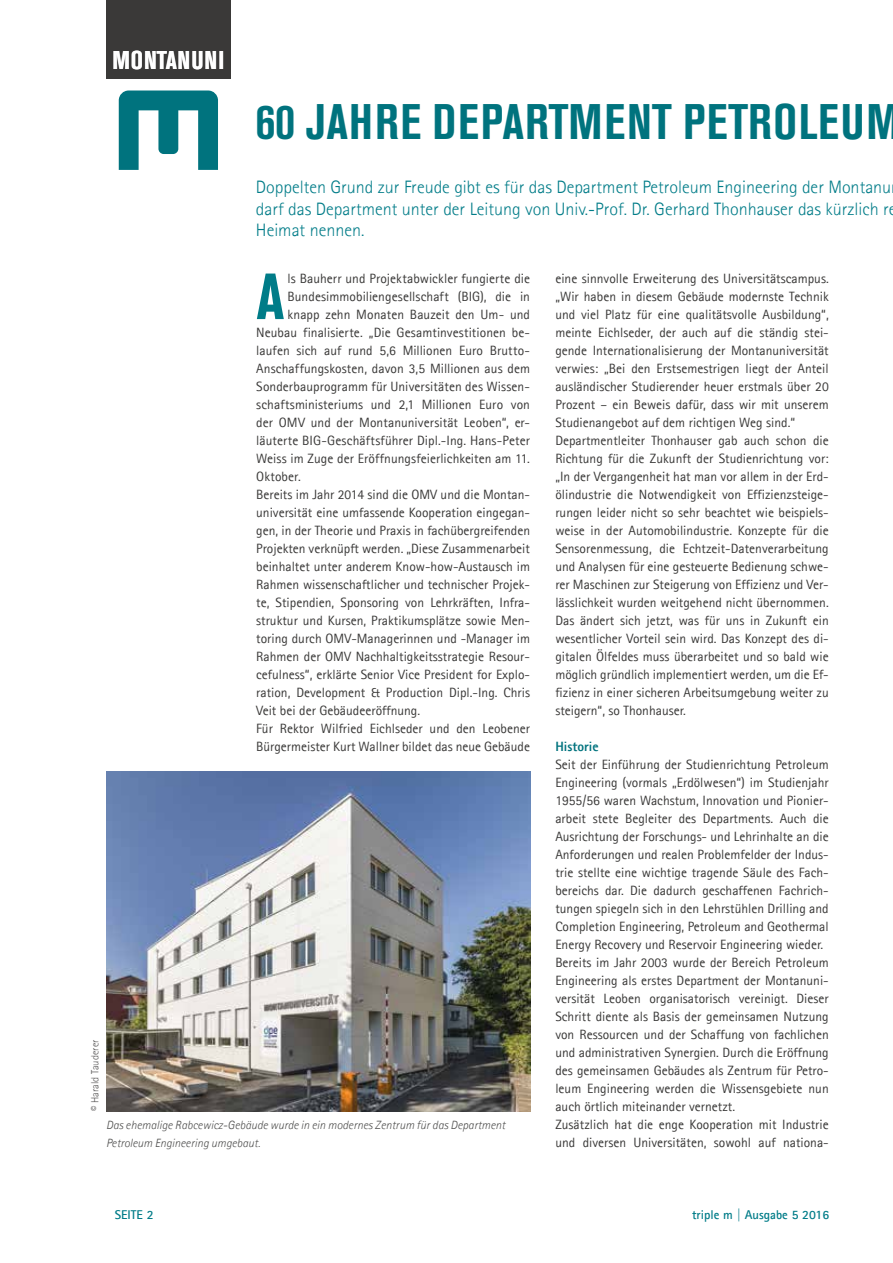
<style>
.page{position:relative;width:893px;height:1263px;background:#fff}
.page>*{position:absolute;margin:0;border:0;box-sizing:border-box;transform-origin:0 0}
.t1{font:700 condensed 64.5px "Akzidenz Grotesk BE";color:#007c88}
.t2{font:700 condensed 49.5px "Akzidenz Grotesk BE";letter-spacing:.02em;color:#00737e}
.t3{font:700 condensed 25.5px "Akzidenz Grotesk BE";letter-spacing:.035em;color:#fff}
.t4{font:300 18px/21.6px "Agfa Rotis Sans Serif";color:#007c88}
.t5{font:13.5px/18px "Agfa Rotis Sans Serif";color:#3a3938}
.t6{font:800 13.5px "Agfa Rotis Sans Serif";color:#00737e}
.t7{font:700 12.75px "Agfa Rotis Sans Serif";color:#007c88}
.t8{font:italic 300 12px/18px "Agfa Rotis Sans Serif";color:#50504f}
.t9{font:300 10.5px "Agfa Rotis Sans Serif";color:#555454}
</style>
<div class="page">
<img style="left:106px;top:771px;width:424px;height:340px">
<div style="left:106px;top:0;width:124px;height:79px;background:#3a3938"></div>
<svg style="left:118px;top:90px;width:100px;height:80px"></svg>
<h3 class="t3" style="left:112px;top:45px;width:113px">MONTANUNI</h3>
<h2 class="t2" style="left:256px;top:94px;width:646px">60 JAHRE DEPARTMENT PETROLEUM</h2>
<h3 class="t4" style="left:256px;top:176px;width:642px">Doppelten Grund zur Freude gibt es für das Department Petroleum Engineering der Montanu darf das Department unter der Leitung von Univ.-Prof. Dr. Gerhard Thonhauser das kürzlich re<br>Heimat nennen.</h3>
<h1 class="t1" style="left:256px;top:260px;width:30px">A</h1>
<p class="t5" style="left:288px;top:269px;width:244px">ls Bauherr und Projektabwickler fungierte die</p>
<p class="t5" style="left:288px;top:287px;width:244px">Bundesimmobiliengesellschaft (BIG), die in</p>
<p class="t5" style="left:288px;top:305px;width:244px">knapp zehn Monaten Bauzeit den Um- und</p>
<p class="t5" style="left:256px;top:323px;width:275px">Neubau finalisierte. „Die Gesamtinvestitionen be-</p>
<p class="t5" style="left:256px;top:341px;width:275px">laufen sich auf rund 5,6 Millionen Euro Brutto-</p>
<p class="t5" style="left:256px;top:359px;width:275px">Anschaffungskosten, davon 3,5 Millionen aus dem</p>
<p class="t5" style="left:256px;top:377px;width:275px">Sonderbauprogramm für Universitäten des Wissen-</p>
<p class="t5" style="left:256px;top:395px;width:275px">schaftsministeriums und 2,1 Millionen Euro von</p>
<p class="t5" style="left:256px;top:413px;width:275px">der OMV und der Montanuniversität Leoben“, er-</p>
<p class="t5" style="left:256px;top:431px;width:275px">läuterte BIG-Geschäftsführer Dipl.-Ing. Hans-Peter</p>
<p class="t5" style="left:256px;top:449px;width:275px">Weiss im Zuge der Eröffnungsfeierlichkeiten am 11.</p>
<p class="t5" style="left:256px;top:467px;width:46px">Oktober.</p>
<p class="t5" style="left:256px;top:485px;width:275px">Bereits im Jahr 2014 sind die OMV und die Montan-</p>
<p class="t5" style="left:256px;top:503px;width:275px">universität eine umfassende Kooperation eingegan-</p>
<p class="t5" style="left:256px;top:521px;width:275px">gen, in der Theorie und Praxis in fachübergreifenden</p>
<p class="t5" style="left:256px;top:539px;width:275px">Projekten verknüpft werden. „Diese Zusammenarbeit</p>
<p class="t5" style="left:256px;top:557px;width:275px">beinhaltet unter anderem Know-how-Austausch im</p>
<p class="t5" style="left:256px;top:575px;width:275px">Rahmen wissenschaftlicher und technischer Projek-</p>
<p class="t5" style="left:256px;top:593px;width:275px">te, Stipendien, Sponsoring von Lehrkräften, Infra-</p>
<p class="t5" style="left:256px;top:611px;width:275px">struktur und Kursen, Praktikumsplätze sowie Men-</p>
<p class="t5" style="left:256px;top:629px;width:275px">toring durch OMV-Managerinnen und -Manager im</p>
<p class="t5" style="left:256px;top:647px;width:275px">Rahmen der OMV Nachhaltigkeitsstrategie Resour-</p>
<p class="t5" style="left:256px;top:665px;width:275px">cefulness“, erklärte Senior Vice President for Explo-</p>
<p class="t5" style="left:256px;top:683px;width:275px">ration, Development &amp; Production Dipl.-Ing. Chris</p>
<p class="t5" style="left:256px;top:701px;width:165px">Veit bei der Gebäudeeröffnung.</p>
<p class="t5" style="left:256px;top:719px;width:275px">Für Rektor Wilfried Eichlseder und den Leobener</p>
<p class="t5" style="left:256px;top:737px;width:275px">Bürgermeister Kurt Wallner bildet das neue Gebäude</p>
<p class="t9" style="left:89px;top:1111px;width:73px;rotate:-90deg">© Harald Tauderer</p>
<p class="t8" style="left:106px;top:1116px;width:401px">Das ehemalige Rabcewicz-Gebäude wurde in ein modernes Zentrum für das Department<br>Petroleum Engineering umgebaut.</p>
<p class="t5" style="left:555px;top:269px;width:275px">eine sinnvolle Erweiterung des Universitätscampus. „Wir haben in diesem Gebäude modernste Technik und viel Platz für eine qualitätsvolle Ausbildung“, meinte Eichlseder, der auch auf die ständig stei&shy;gende Internationalisierung der Montanuniversität verwies: „Bei den Erstsemestrigen liegt der Anteil ausländischer Studierender heuer erstmals über 20<br>Prozent – ein Beweis dafür, dass wir mit unserem Studienangebot auf dem richtigen Weg sind.“ Departmentleiter Thonhauser gab auch schon die Richtung für die Zukunft der Studienrichtung vor: „In der Vergangenheit hat man vor allem in der Erd&shy;ölindustrie die Notwendigkeit von Effizienzsteige&shy;rungen leider nicht so sehr beachtet wie beispiels&shy;weise in der Automobilindustrie. Konzepte für die Sensorenmessung, die Echtzeit-Datenverarbeitung und Analysen für eine gesteuerte Bedienung schwe&shy;rer Maschinen zur Steigerung von Effizienz und Ver&shy;lässlichkeit wurden weitgehend nicht übernommen.<br>Das ändert sich jetzt, was für uns in Zukunft ein wesentlicher Vorteil sein wird. Das Konzept des di&shy;gitalen Ölfeldes muss überarbeitet und so bald wie möglich gründlich implementiert werden, um die Ef&shy;fizienz in einer sicheren Arbeitsumgebung weiter zu steigern“, so Thonhauser.</p>
<p class="t6" style="left:555px;top:738px;width:45px">Historie</p>
<p class="t5" style="left:555px;top:755px;width:275px">Seit der Einführung der Studienrichtung Petroleum Engineering (vormals „Erdölwesen“) im Studienjahr 1955/56 waren Wachstum, Innovation und Pionier&shy;arbeit stete Begleiter des Departments. Auch die Ausrichtung der Forschungs- und Lehrinhalte an die Anforderungen und realen Problemfelder der Indus&shy;trie stellte eine wichtige tragende Säule des Fach&shy;bereichs dar. Die dadurch geschaffenen Fachrich&shy;tungen spiegeln sich in den Lehrstühlen Drilling and Completion Engineering, Petroleum and Geothermal Energy Recovery und Reservoir Engineering wieder.<br>Bereits im Jahr 2003 wurde der Bereich Petroleum Engineering als erstes Department der Montanuni&shy;versität Leoben organisatorisch vereinigt. Dieser Schritt diente als Basis der gemeinsamen Nutzung von Ressourcen und der Schaffung von fachlichen und administrativen Synergien. Durch die Eröffnung des gemeinsamen Gebäudes als Zentrum für Petro&shy;leum Engineering werden die Wissensgebiete nun auch örtlich miteinander vernetzt.<br>Zusätzlich hat die enge Kooperation mit Industrie und diversen Universitäten, sowohl auf nationa-</p>
<p class="t7" style="left:115px;top:1207px;width:40px">SEITE 2</p>
<p class="t7" style="left:692px;top:1207px;width:139px">triple m | Ausgabe 5 2016</p>
</div>
